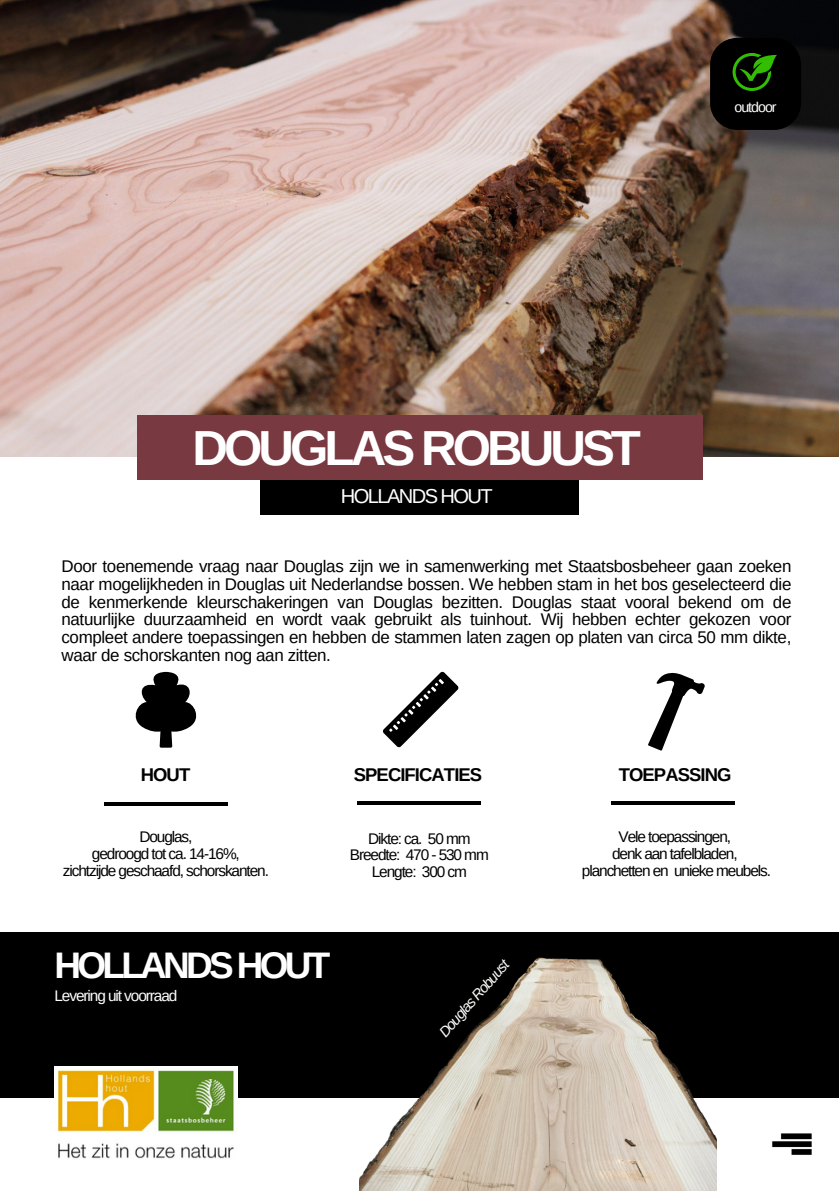
<style>
.page{position:relative;width:839px;height:1191px;background:#fff}
.page>*{position:absolute;margin:0;border:0;box-sizing:border-box;transform-origin:0 0}
.t1{font:700 49.2px "Arimo";letter-spacing:-.08em;color:#fff}
.t2{font:700 37px "Arimo";letter-spacing:-.1em;color:#fff}
.t3{font:20.2px "Arimo";letter-spacing:-.08em;color:#fff}
.t4{font:700 18.4px "Arimo";letter-spacing:-.05em;color:#000}
.t5{font:17px/17.8px "Arimo";letter-spacing:-.02em;color:#000;text-align:justify}
.t6{font:15.4px "Arimo";letter-spacing:-.07em;color:#000}
.t7{font:15.4px "Arimo";letter-spacing:-.07em;color:#fff}
.t8{font:italic 14.6px "Arimo";color:#fdfffc}
.t9{font:14.2px "Arimo";letter-spacing:-.07em;color:#fdfffc}
</style>
<div class="page">
<img style="left:0;top:0;width:838px;height:457px">
<div style="left:260px;top:480px;width:318px;height:34px;background:#000"></div>
<div style="left:137px;top:415px;width:565px;height:65px;background:#793941"></div>
<svg style="left:383px;top:672px;width:75px;height:75px"></svg>
<svg style="left:135px;top:672px;width:62px;height:75px"></svg>
<svg style="left:648px;top:672px;width:57px;height:78px"></svg>
<hr style="left:357px;top:801px;width:124px;height:3px;background:#000">
<hr style="left:610px;top:801px;width:124px;height:3px;background:#000">
<hr style="left:104px;top:803px;width:123px;height:3px;background:#000">
<div style="left:0;top:933px;width:838px;height:165px;background:#000"></div>
<img style="left:54px;top:1067px;width:183px;height:92px">
<img style="left:360px;top:932px;width:357px;height:259px">
<img style="left:772px;top:1133px;width:40px;height:22px">
<div style="left:710px;top:38px;width:91px;height:92px;background:#000;border-radius:27px"></div>
<svg style="left:732px;top:53px;width:44px;height:38px"></svg>
<p class="t9" style="left:734px;top:99px;width:44px">outdoor</p>
<p class="t1" style="left:192px;top:420px;width:450px">DOUGLAS ROBUUST</p>
<p class="t3" style="left:341px;top:484px;width:153px">HOLLANDS HOUT</p>
<p class="t5" style="left:61px;top:557px;width:731px">Door toenemende vraag naar Douglas zijn we in samenwerking met Staatsbosbeheer gaan zoeken naar mogelijkheden in Douglas uit Nederlandse bossen. We hebben stam in het bos geselecteerd die de kenmerkende kleurschakeringen van Douglas bezitten. Douglas staat vooral bekend om de natuurlijke duurzaamheid en wordt vaak gebruikt als tuinhout. Wij hebben echter gekozen voor compleet andere toepassingen en hebben de stammen laten zagen op platen van circa 50 mm dikte, waar de schorskanten nog aan zitten.</p>
<p class="t4" style="left:141px;top:765px;width:51px">HOUT</p>
<p class="t4" style="left:354px;top:765px;width:130px">SPECIFICATIES</p>
<p class="t4" style="left:618px;top:765px;width:114px">TOEPASSING</p>
<p class="t6" style="left:139px;top:828px;width:55px">Douglas,</p>
<p class="t6" style="left:92px;top:845px;width:149px">gedroogd tot ca. 14-16%,</p>
<p class="t6" style="left:63px;top:862px;width:208px">zichtzijde geschaafd, schorskanten.</p>
<p class="t6" style="left:368px;top:830px;width:104px">Dikte: ca. 50 mm</p>
<p class="t6" style="left:350px;top:846px;width:140px">Breedte: 470 - 530 mm</p>
<p class="t6" style="left:372px;top:863px;width:97px">Lengte: 300 cm</p>
<p class="t2" style="left:54px;top:945px;width:277px">HOLLANDS HOUT</p>
<p class="t7" style="left:54px;top:987px;width:124px">Levering uit voorraad</p>
<p class="t8" style="left:435px;top:1029px;width:99px;rotate:-48deg">Douglas Robuust</p>
<p class="t6" style="left:618px;top:828px;width:114px">Vele toepassingen,</p>
<p class="t6" style="left:612px;top:845px;width:127px">denk aan tafelbladen,</p>
<p class="t6" style="left:582px;top:862px;width:191px">planchetten en unieke meubels.</p>
</div>
